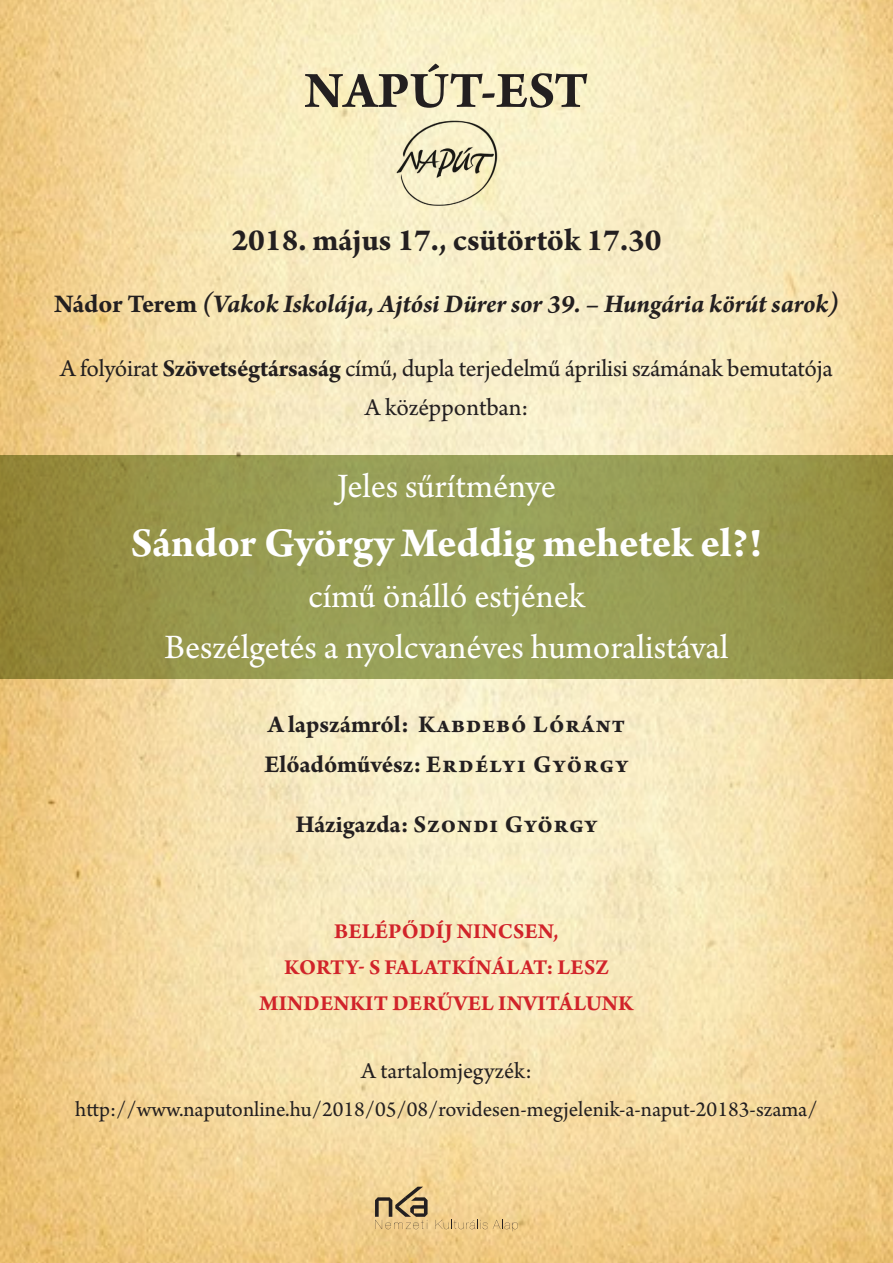
<style>
.page{position:relative;width:893px;height:1263px;background:#fff}
.page>*{position:absolute;margin:0;border:0;box-sizing:border-box;transform-origin:0 0}
.t1{font:700 54px "Arno Pro";letter-spacing:.005em;color:#231f20}
.t2{font:700 43.5px "Arno Pro";letter-spacing:-.005em;color:#fff}
.t3{font:36px "Arno Pro";letter-spacing:-.005em;color:#fff}
.t4{font:700 33px "Arno Pro";color:#231f20}
.Heading_4{font:italic 700 27px "Arno Pro";letter-spacing:-.005em;color:#231f20}
.t5{font:25.5px "Arno Pro";letter-spacing:-.01em;color:#231f20}
.t6{font:700 25.5px "Arno Pro";letter-spacing:.035em;color:#231f20}
.t7{font:24px "Arno Pro";letter-spacing:-.005em;color:#231f20}
.t8{font:22.5px "Arno Pro";color:#231f20}
.t9{font:700 22.5px "Arno Pro";letter-spacing:.01em;color:#d1232a}
.s1{font-style:normal}
.s2{font-weight:700}
</style>
<div class="page">
<img style="left:0;top:0;width:893px;height:1263px">
<svg style="left:375px;top:1187px;width:53px;height:42px;background:#bea475"></svg>
<svg style="left:435px;top:1220px;width:83px;height:11px"></svg>
<svg style="left:0;top:455px;width:893px;height:223px;background:#97984e"></svg>
<img style="left:395px;top:119px;width:103px;height:88px">
<p class="t1" style="left:304px;top:59px;width:286px">NAPÚT-EST</p>
<p class="t4" style="left:231px;top:221px;width:432px">2018. május 17., csütörtök 17.30</p>
<p class="Heading_4" style="left:54px;top:288px;width:786px"><span class="s1">Nádor Terem</span> (Vakok Iskolája, Ajtósi Dürer sor 39. – Hungária körút sarok)</p>
<p class="t5" style="left:60px;top:353px;width:774px">A folyóirat <span class="s2">Szövetségtársaság</span> című, dupla terjedelmű áprilisi számának bemutatója</p>
<p class="t5" style="left:365px;top:393px;width:165px">A középpontban:</p>
<p class="t3" style="left:337px;top:466px;width:220px">Jeles sűrítménye</p>
<p class="t2" style="left:131px;top:518px;width:633px">Sándor György Meddig mehetek el?!</p>
<p class="t3" style="left:308px;top:576px;width:278px">című önálló estjének</p>
<p class="t3" style="left:165px;top:627px;width:565px">Beszélgetés a nyolcvanéves humoralistával</p>
<p class="t6" style="left:268px;top:710px;width:359px">A lapszámról: Kabdebó Lóránt</p>
<p class="t6" style="left:264px;top:749px;width:365px">Előadóművész: Erdélyi György</p>
<p class="t6" style="left:295px;top:810px;width:304px">Házigazda: Szondi György</p>
<p class="t9" style="left:334px;top:918px;width:226px">BELÉPŐDÍJ NINCSEN,</p>
<p class="t9" style="left:284px;top:954px;width:326px">KORTY- S FALATKÍNÁLAT: LESZ</p>
<p class="t9" style="left:260px;top:991px;width:375px">MINDENKIT DERŰVEL INVITÁLUNK</p>
<p class="t7" style="left:361px;top:1057px;width:172px">A tartalomjegyzék:</p>
<p class="t8" style="left:75px;top:1096px;width:744px">http://www.naputonline.hu/2018/05/08/rovidesen-megjelenik-a-naput-20183-szama/</p>
</div>
